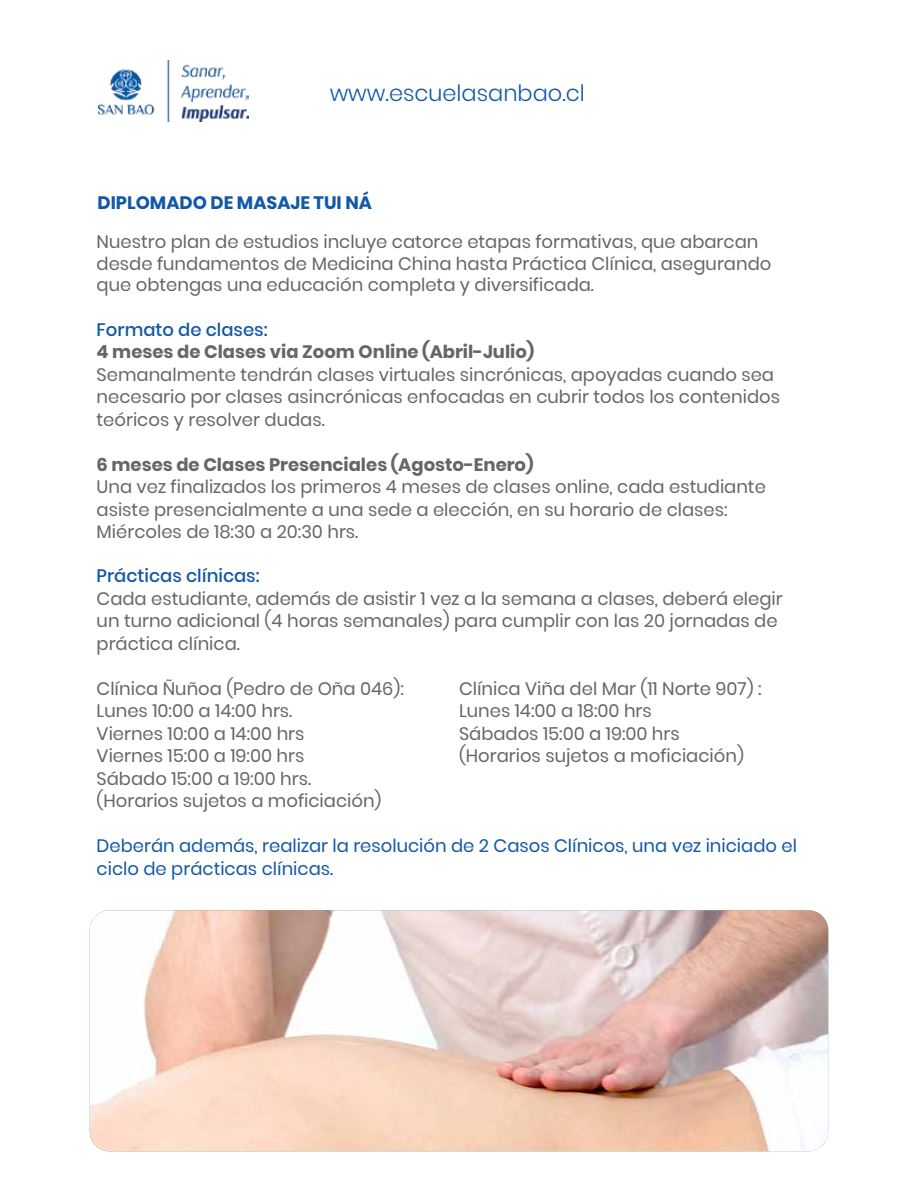
<style>
.page{position:relative;width:918px;height:1188px;background:#fff}
.page>*{position:absolute;margin:0;border:0;box-sizing:border-box;transform-origin:0 0}
.t1{font:300 22.5px "Poppins";color:#1258a5}
.t2{font:18px/22.5px "Poppins";color:#666}
.t3{font:18px/22.5px "Poppins";color:#1258a5}
.t4{font:700 18px "Poppins";color:#666}
.t5{font:500 18px "Poppins";color:#1258a5}
.t6{font:700 18px "Poppins";color:#1258a5}
</style>
<div class="page">
<img style="left:90px;top:910px;width:738px;height:241px">
<img style="left:98px;top:60px;width:151px;height:62px">
<p class="t1" style="left:330px;top:80px;width:257px">www.escuelasanbao.cl</p>
<p class="t6" style="left:98px;top:192px;width:276px">DIPLOMADO DE MASAJE TUI NÁ</p>
<p class="t2" style="left:97px;top:231px;width:676px;line-height:21.6px">Nuestro plan de estudios incluye catorce etapas formativas, que abarcan desde fundamentos de Medicina China hasta Práctica Clínica, asegurando que obtengas una educación completa y diversificada.</p>
<p class="t5" style="left:97px;top:319px;width:173px">Formato de clases:</p>
<p class="t4" style="left:97px;top:341px;width:439px">4 meses de Clases via Zoom Online (Abril-Julio)</p>
<p class="t2" style="left:97px;top:363px;width:685px">Semanalmente tendrán clases virtuales sincrónicas, apoyadas cuando sea necesario por clases asincrónicas enfocadas en cubrir todos los contenidos teóricos y resolver dudas.</p>
<p class="t4" style="left:97px;top:454px;width:438px">6 meses de Clases Presenciales (Agosto-Enero)</p>
<p class="t2" style="left:97px;top:476px;width:671px">Una vez finalizados los primeros 4 meses de clases online, cada estudiante asiste presencialmente a una sede a elección, en su horario de clases:<br>Miércoles de 18:30 a 20:30 hrs.</p>
<p class="t5" style="left:97px;top:565px;width:165px">Prácticas clínicas:</p>
<p class="t2" style="left:97px;top:587px;width:688px">Cada estudiante, además de asistir 1 vez a la semana a clases, deberá elegir un turno adicional (4 horas semanales) para cumplir con las 20 jornadas de práctica clínica.</p>
<p class="t2" style="left:97px;top:677px;width:309px">Clínica Ñuñoa (Pedro de Oña 046):<br>Lunes 10:00 a 14:00 hrs.<br>Viernes 10:00 a 14:00 hrs<br>Viernes 15:00 a 19:00 hrs<br>Sábado 15:00 a 19:00 hrs.<br>(Horarios sujetos a moficiación)</p>
<p class="t3" style="left:97px;top:835px;width:702px">Deberán además, realizar la resolución de 2 Casos Clínicos, una vez iniciado el ciclo de prácticas clínicas.</p>
<p class="t2" style="left:459px;top:677px;width:304px">Clínica Viña del Mar (11 Norte 907) :<br>Lunes 14:00 a 18:00 hrs<br>Sábados 15:00 a 19:00 hrs (Horarios sujetos a moficiación)</p>
</div>
